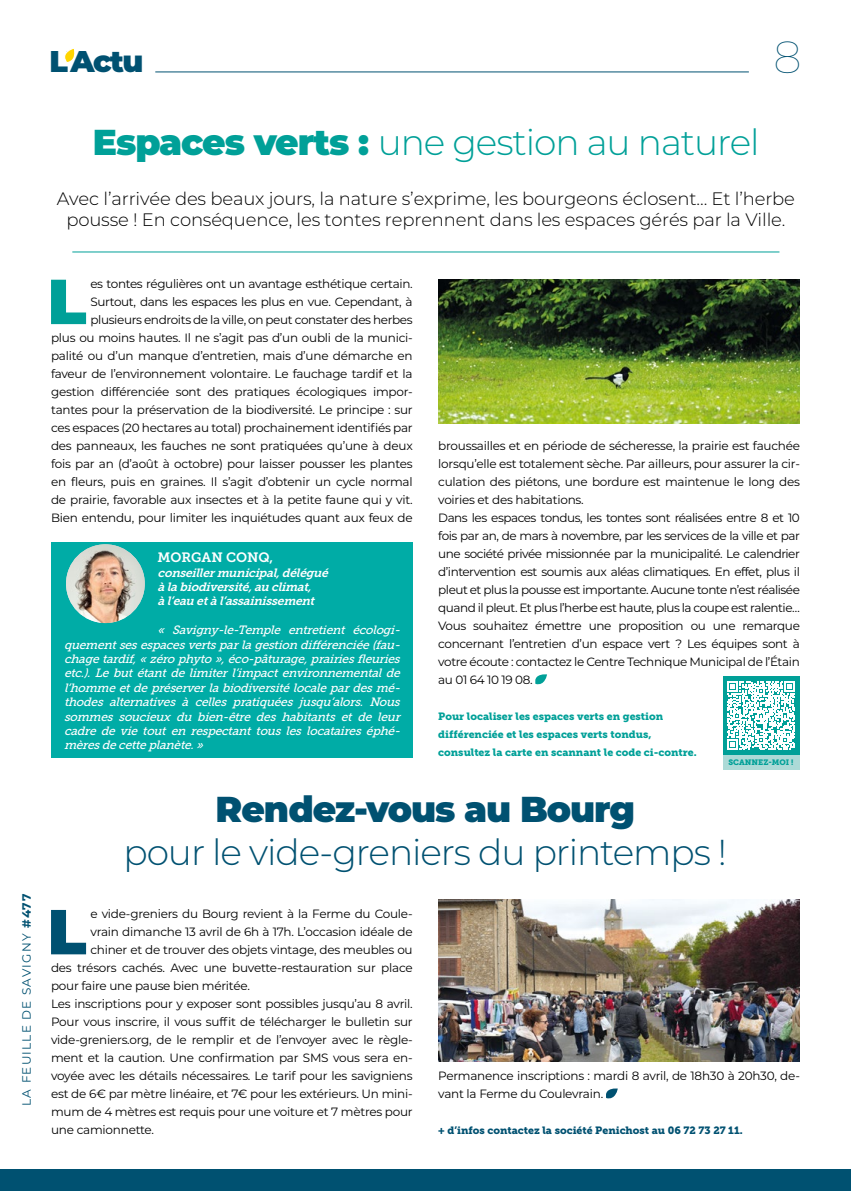
<style>
.page{position:relative;width:851px;height:1191px;background:#fff}
.page>*{position:absolute;margin:0;border:0;box-sizing:border-box;transform-origin:0 0}
.Texte_courant{font:900 63.45px "Montserrat";color:#00a098}
.Texte_courant-2{font:900 63.45px "Montserrat";color:#005171}
.t1{font:100 45px "Montserrat";color:#005171}
.t2{font:300 36px "Montserrat";letter-spacing:-.03em;color:#00a098}
.t3{font:300 36px "Montserrat";letter-spacing:-.03em;color:#005171}
.t4{font:900 36px "Montserrat";letter-spacing:-.03em;color:#005171}
.t5{font:900 30px "Montserrat";color:#005171}
.Chapeau{font:300 18px/21.6px "Montserrat";letter-spacing:-.01em;color:#000;text-align:center}
.Texte_courant-3{font:13.5px "Museo Slab 700";letter-spacing:-.005em;color:#fff}
.Texte_courant-4{font:12px/18px "Montserrat";letter-spacing:-.02em;color:#000;text-align:justify}
.Texte_courant-5{font:italic 12px/14.4px "Museo Slab 500";color:#fff;text-align:justify}
.Texte_courant-6{font:italic 12px "Museo Slab 700";color:#fff}
.t6{font:12px "Montserrat";letter-spacing:.1em;color:#005171}
.Texte_courant-7{font:10.5px "Museo Slab 900";color:#00a098}
.Texte_courant-8{font:10.5px "Museo Slab 900";color:#005171}
.t7{font:7.8px "Museo Slab 900";color:#00a098}
.s1{font-weight:700}
.s2{font-weight:900}
</style>
<div class="page">
<svg style="left:64px;top:48px;width:11px;height:15px"></svg>
<svg style="left:535px;top:674px;width:12px;height:11px"></svg>
<hr style="left:155px;top:72px;width:593px;height:1px;background:#005171">
<hr style="left:72px;top:252px;width:707px;height:1px;background:#00a098">
<div style="left:0;top:1169px;width:850px;height:22px;background:#005171"></div>
<svg style="left:606px;top:1088px;width:11px;height:11px"></svg>
<img style="left:439px;top:899px;width:360px;height:162px">
<img style="left:438px;top:279px;width:361px;height:144px">
<div style="left:51px;top:542px;width:361px;height:215px;background:#00aca6"></div>
<img style="left:66px;top:544px;width:79px;height:79px;border-radius:39px">
<div style="left:722px;top:754px;width:77px;height:16px;background:#acdad7"></div>
<div style="left:722px;top:676px;width:77px;height:78px;background:#00a098"></div>
<svg style="left:727px;top:681px;width:68px;height:68px"></svg>
<h3 class="t5" style="left:49px;top:39px;width:95px">L'Actu</h3>
<h2 class="t1" style="left:773px;top:27px;width:30px">8</h2>
<p class="t6" style="left:18px;top:1106px;width:214px;rotate:-90deg">LA FEUILLE DE SAVIGNY <span class="s1">#477</span></p>
<p class="t2" style="left:93px;top:118px;width:668px"><span class="s2">Espaces verts :</span> une gestion au naturel</p>
<p class="Chapeau" style="left:57px;top:187px;width:739px">Avec l’arrivée des beaux jours, la nature s’exprime, les bourgeons éclosent… Et l’herbe pousse ! En conséquence, les tontes reprennent dans les espaces gérés par la Ville.</p>
<p class="Texte_courant-4" style="left:51px;top:274px;width:363px;text-align:right">es tontes régulières ont un avantage esthétique certain.<br>Surtout, dans les espaces les plus en vue. Cependant, à plusieurs endroits de la ville, on peut constater des herbes<br>plus ou moins hautes. Il ne s’agit pas d’un oubli de la munici&shy;palité ou d’un manque d’entretien, mais d’une démarche en faveur de l’environnement volontaire. Le fauchage tardif et la gestion différenciée sont des pratiques écologiques impor&shy;tantes pour la préservation de la biodiversité. Le principe : sur ces espaces (20 hectares au total) prochainement identifiés par des panneaux, les fauches ne sont pratiquées qu’une à deux fois par an (d’août à octobre) pour laisser pousser les plantes en fleurs, puis en graines. Il s’agit d’obtenir un cycle normal de prairie, favorable aux insectes et à la petite faune qui y vit.<br>Bien entendu, pour limiter les inquiétudes quant aux feux de</p>
<p class="Texte_courant" style="left:47px;top:254px;width:41px">L</p>
<p class="Texte_courant-3" style="left:157px;top:550px;width:117px">MORGAN CONQ,</p>
<p class="Texte_courant-6" style="left:157px;top:565px;width:175px">conseillermunicipal,délégué</p>
<p class="Texte_courant-6" style="left:157px;top:580px;width:158px">àlabiodiversité,au climat,</p>
<p class="Texte_courant-6" style="left:157px;top:594px;width:162px">àl’eau etàl’assainissement</p>
<p class="Texte_courant-5" style="left:64px;top:623px;width:341px;text-indent:93px">« Savigny-le-Temple entretient écologi&shy;quementsesespacesvertsparlagestion différenciée(fau&shy;chagetardif,«zéro phyto »,éco-pâturage,prairiesfleuries etc.). Le but étant de limiter l’impact environnemental de l’hommeetdepréserverlabiodiversitélocalepardesmé&shy;thodes alternatives à celles pratiquées jusqu’alors. Nous sommes soucieux du bien-être des habitants et de leur cadre de vie tout en respectant tous les locataires éphé&shy;mèresdecetteplanète.»</p>
<p class="Texte_courant-4" style="left:438px;top:436px;width:363px">broussailles et en période de sécheresse, la prairie est fauchée lorsqu’elle est totalement sèche. Par ailleurs, pour assurer la cir&shy;culation des piétons, une bordure est maintenue le long des voiries et des habitations.</p>
<p class="Texte_courant-4" style="left:438px;top:508px;width:363px">Dans les espaces tondus, les tontes sont réalisées entre 8 et 10 fois par an, de mars à novembre, par les services de la ville et par une société privée missionnée par la municipalité. Le calendrier d’intervention est soumis aux aléas climatiques. En effet, plus il pleut et plus la pousse est importante. Aucune tonte n’est réalisée quand il pleut. Et plus l’herbe est haute, plus la coupe est ralentie…</p>
<p class="Texte_courant-4" style="left:438px;top:616px;width:363px">Vous souhaitez émettre une proposition ou une remarque concernant l’entretien d’un espace vert ? Les équipes sont à votre écoute : contactez le Centre Technique Municipal de l’Étain au 01 64 10 19 08.</p>
<p class="Texte_courant-7" style="left:438px;top:710px;width:226px">Pour localiser les espaces verts en gestion</p>
<p class="Texte_courant-7" style="left:438px;top:728px;width:215px">différenciée et les espaces verts tondus,</p>
<p class="Texte_courant-7" style="left:438px;top:746px;width:260px">consultez la carte en scannant le code ci-contre.</p>
<p class="t7" style="left:728px;top:758px;width:67px">SCANNEZ-MOI !</p>
<p class="t4" style="left:215px;top:782px;width:421px">Rendez-vous au Bourg</p>
<p class="t3" style="left:123px;top:828px;width:605px">pour le vide-greniers du printemps !</p>
<p class="Texte_courant-2" style="left:47px;top:884px;width:41px">L</p>
<p class="Texte_courant-4" style="left:90px;top:904px;width:324px">e vide-greniers du Bourg revient à la Ferme du Coule-</p>
<p class="Texte_courant-4" style="left:90px;top:922px;width:324px">vrain dimanche 13 avril de 6h à 17h. L’occasion idéale de</p>
<p class="Texte_courant-4" style="left:90px;top:940px;width:324px">chiner et de trouver des objets vintage, des meubles ou</p>
<p class="Texte_courant-4" style="left:51px;top:958px;width:363px">des trésors cachés. Avec une buvette-restauration sur place</p>
<p class="Texte_courant-4" style="left:51px;top:976px;width:200px">pour faire une pause bien méritée.</p>
<p class="Texte_courant-4" style="left:51px;top:994px;width:363px">Les inscriptions pour y exposer sont possibles jusqu’au 8 avril.<br>Pour vous inscrire, il vous suffit de télécharger le bulletin sur vide-greniers.org, de le remplir et de l’envoyer avec le règle&shy;ment et la caution. Une confirmation par SMS vous sera en&shy;voyée avec les détails nécessaires. Le tarif pour les savigniens est de 6€ par mètre linéaire, et 7€ pour les extérieurs. Un mini&shy;mum de 4 mètres est requis pour une voiture et 7 mètres pour une camionnette.</p>
<p class="Texte_courant-4" style="left:438px;top:1066px;width:363px">Permanence inscriptions : mardi 8 avril, de 18h30 à 20h30, de&shy;vant la Ferme du Coulevrain.</p>
<p class="Texte_courant-8" style="left:438px;top:1124px;width:306px">+ d’infos contactez la société Penichost au 06 72 73 27 11.</p>
</div>
